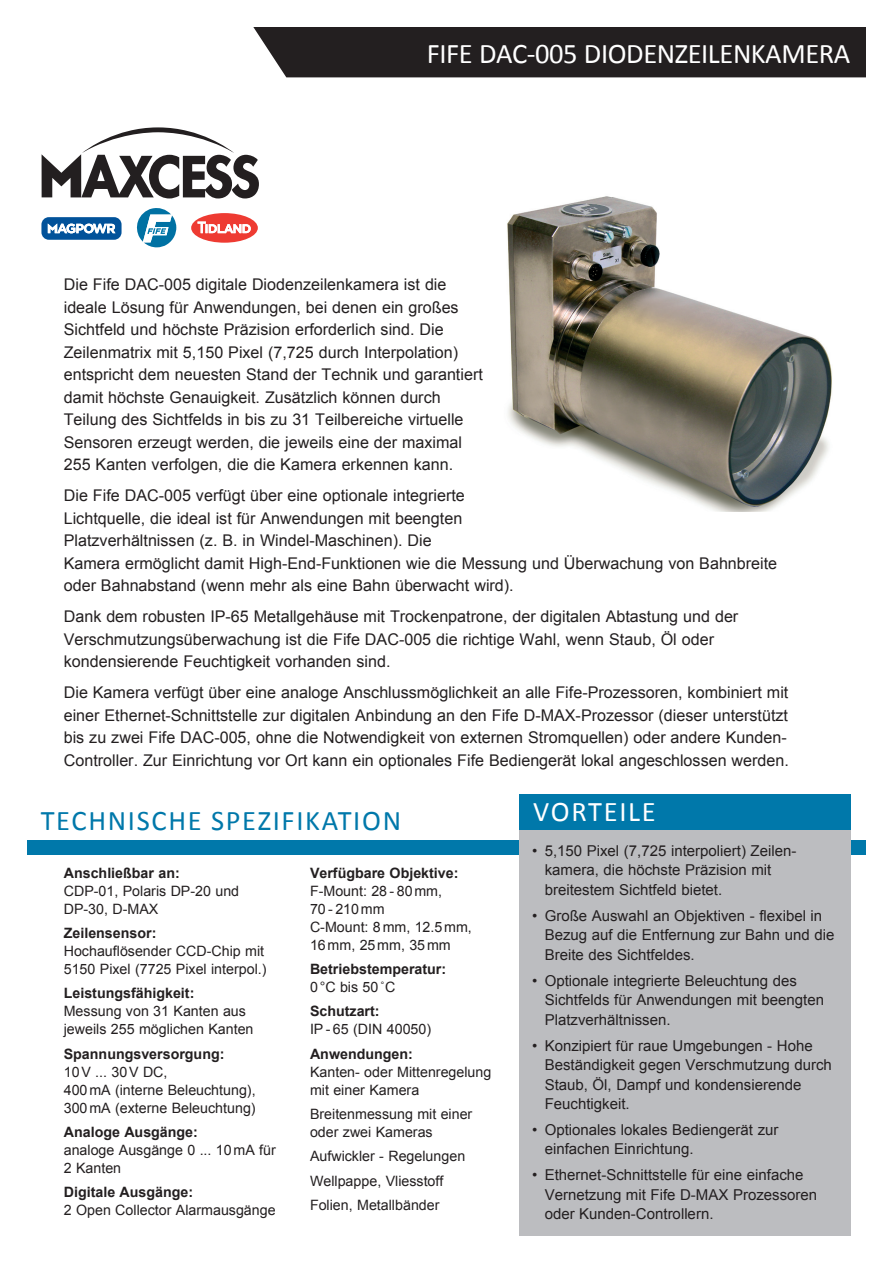
<style>
.page{position:relative;width:893px;height:1263px;background:#fff}
.page>*{position:absolute;margin:0;border:0;box-sizing:border-box;transform-origin:0 0}
.Sub_Head_Bar_White{font:28.5px "Calibri";letter-spacing:-.015em;color:#fff}
.t1{font:28.5px "Calibri";letter-spacing:.06em;color:#0078aa}
.Sub_Head_Bar_White-2{font:28.5px "Calibri";letter-spacing:.06em;color:#fff}
.Body{font:16.2px/22.5px "Arial";color:#231f20}
.t2{font:15px/19.5px "Arial";color:#231f20}
.Specs{font:14.25px/18px "Arial";color:#231f20}
.Specs_bold{font:700 14.25px "Arial";color:#231f20}
</style>
<div class="page">
<div style="left:27px;top:840px;width:839px;height:14px;background:#0078aa"></div>
<div style="left:519px;top:794px;width:331px;height:442px;background:#bcbdc0"></div>
<div style="left:519px;top:794px;width:331px;height:35px;background:#0078aa"></div>
<div style="left:253px;top:27px;width:613px;height:50px;background:#231f20"></div>
<svg style="left:136px;top:208px;width:40px;height:39px"></svg>
<svg style="left:191px;top:213px;width:67px;height:30px"></svg>
<svg style="left:42px;top:127px;width:217px;height:71px"></svg>
<svg style="left:41px;top:217px;width:81px;height:23px"></svg>
<img style="left:507px;top:196px;width:325px;height:316px">
<p class="Sub_Head_Bar_White" style="left:427px;top:35px;width:425px">FIFE DAC-005 DIODENZEILENKAMERA</p>
<p class="Body" style="left:64px;top:273px;width:421px">Die Fife DAC-005 digitale Diodenzeilenkamera ist die ideale Lösung für Anwendungen, bei denen ein großes Sichtfeld und höchste Präzision erforderlich sind. Die Zeilenmatrix mit 5,150 Pixel (7,725 durch Interpolation) entspricht dem neuesten Stand der Technik und garantiert damit höchste Genauigkeit. Zusätzlich können durch Teilung des Sichtfelds in bis zu 31 Teilbereiche virtuelle Sensoren erzeugt werden, die jeweils eine der maximal 255 Kanten verfolgen, die die Kamera erkennen kann.</p>
<p class="Body" style="left:64px;top:484px;width:715px">Die Fife DAC-005 verfügt über eine optionale integrierte<br>Lichtquelle, die ideal ist für Anwendungen mit beengten<br>Platzverhältnissen (z. B. in Windel-Maschinen). Die<br>Kamera ermöglicht damit High-End-Funktionen wie die Messung und Überwachung von Bahnbreite oder Bahnabstand (wenn mehr als eine Bahn überwacht wird).</p>
<p class="Body" style="left:64px;top:605px;width:676px">Dank dem robusten IP-65 Metallgehäuse mit Trockenpatrone, der digitalen Abtastung und der<br>Verschmutzungsüberwachung ist die Fife DAC-005 die richtige Wahl, wenn Staub, Öl oder kondensierende Feuchtigkeit vorhanden sind.</p>
<p class="Body" style="left:64px;top:681px;width:727px">Die Kamera verfügt über eine analoge Anschlussmöglichkeit an alle Fife-Prozessoren, kombiniert mit einer Ethernet-Schnittstelle zur digitalen Anbindung an den Fife D-MAX-Prozessor (dieser unterstützt bis zu zwei Fife DAC-005, ohne die Notwendigkeit von externen Stromquellen) oder andere Kunden-Controller. Zur Einrichtung vor Ort kann ein optionales Fife Bediengerät lokal angeschlossen werden.</p>
<h1 class="t1" style="left:41px;top:803px;width:362px">TECHNISCHE SPEZIFIKATION</h1>
<p class="Specs_bold" style="left:64px;top:863px;width:118px">Anschließbar an:</p>
<p class="Specs" style="left:64px;top:882px;width:177px">CDP-01, Polaris DP-20 und<br>DP-30, D-MAX</p>
<p class="Specs_bold" style="left:64px;top:923px;width:94px">Zeilensensor:</p>
<p class="Specs" style="left:64px;top:942px;width:204px">Hochauflösender CCD-Chip mit<br>5150 Pixel (7725 Pixel interpol.)</p>
<p class="Specs_bold" style="left:64px;top:984px;width:132px">Leistungsfähigkeit:</p>
<p class="Specs" style="left:64px;top:1002px;width:191px">Messung von 31 Kanten aus jeweils 255 möglichen Kanten</p>
<p class="Specs_bold" style="left:64px;top:1044px;width:162px">Spannungsversorgung:</p>
<p class="Specs" style="left:64px;top:1063px;width:193px">10V ... 30V DC,<br>400mA (interne Beleuchtung),<br>300mA (externe Beleuchtung)</p>
<p class="Specs_bold" style="left:64px;top:1123px;width:136px">Analoge Ausgänge:</p>
<p class="Specs" style="left:64px;top:1141px;width:214px">analoge Ausgänge 0 ... 10mA für<br>2 Kanten</p>
<p class="Specs_bold" style="left:64px;top:1183px;width:131px">Digitale Ausgänge:</p>
<p class="Specs" style="left:64px;top:1201px;width:213px">2 Open Collector Alarmausgänge</p>
<p class="Specs_bold" style="left:310px;top:863px;width:150px">Verfügbare Objektive:</p>
<p class="Specs" style="left:310px;top:882px;width:163px">F-Mount: 28 - 80mm,<br>70 - 210mm<br>C-Mount: 8mm, 12.5mm,<br>16mm, 25mm, 35mm</p>
<p class="Specs_bold" style="left:310px;top:959px;width:138px">Betriebstemperatur:</p>
<p class="Specs" style="left:310px;top:978px;width:87px">0°C bis 50˚C</p>
<p class="Specs_bold" style="left:310px;top:1002px;width:71px">Schutzart:</p>
<p class="Specs" style="left:310px;top:1020px;width:123px">IP - 65 (DIN 40050)</p>
<p class="Specs_bold" style="left:310px;top:1044px;width:104px">Anwendungen:</p>
<p class="Specs" style="left:310px;top:1063px;width:183px">Kanten- oder Mittenregelung mit einer Kamera</p>
<p class="Specs" style="left:310px;top:1105px;width:164px">Breitenmessung mit einer oder zwei Kameras</p>
<p class="Specs" style="left:310px;top:1147px;width:157px">Aufwickler - Regelungen</p>
<p class="Specs" style="left:310px;top:1172px;width:135px">Wellpappe, Vliesstoff</p>
<p class="Specs" style="left:310px;top:1196px;width:131px">Folien, Metallbänder</p>
<h1 class="Sub_Head_Bar_White-2" style="left:533px;top:793px;width:124px">VORTEILE</h1>
<p class="t2" style="left:545px;top:841px;width:253px;text-indent:-12px">• 5,150 Pixel (7,725 interpoliert) Zeilen&shy;kamera, die höchste Präzision mit breitestem Sichtfeld bietet.</p>
<p class="t2" style="left:545px;top:906px;width:291px;text-indent:-12px">• Große Auswahl an Objektiven - flexibel in<br>Bezug auf die Entfernung zur Bahn und die<br>Breite des Sichtfeldes.</p>
<p class="t2" style="left:545px;top:971px;width:281px;text-indent:-12px">• Optionale integrierte Beleuchtung des<br>Sichtfelds für Anwendungen mit beengten<br>Platzverhältnissen.</p>
<p class="t2" style="left:545px;top:1036px;width:289px;text-indent:-12px">• Konzipiert für raue Umgebungen - Hohe Beständigkeit gegen Verschmutzung durch Staub, Öl, Dampf und kondensierende Feuchtigkeit.</p>
<p class="t2" style="left:545px;top:1120px;width:235px;text-indent:-12px">• Optionales lokales Bediengerät zur einfachen Einrichtung.</p>
<p class="t2" style="left:545px;top:1165px;width:274px;text-indent:-12px">• Ethernet-Schnittstelle für eine einfache<br>Vernetzung mit Fife D-MAX Prozessoren oder Kunden-Controllern.</p>
</div>
